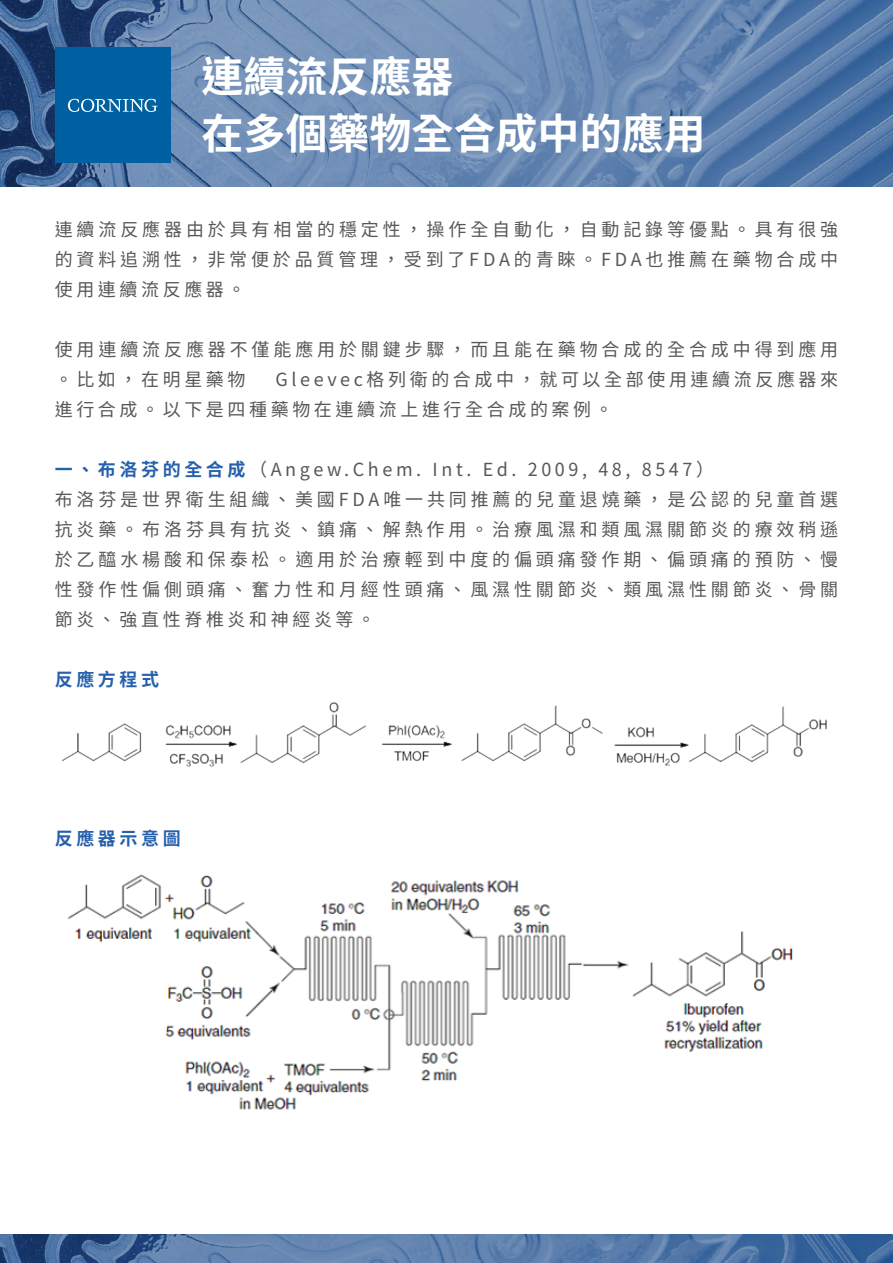
<style>
.page{position:relative;width:893px;height:1263px;background:#fff}
.page>*{position:absolute;margin:0;border:0;box-sizing:border-box;transform-origin:0 0}
.t1{font:700 42px/56.4px "Noto Sans CJ Ktc";color:#fff}
.t2{font:18px/30px "Noto Sans CJ Ktc";letter-spacing:.215em;color:#595757}
.t3{font:700 18px "Noto Sans CJ Ktc";letter-spacing:.2em;color:#2660ad}
.s1{font-weight:700;color:#2660ad}
</style>
<div class="page">
<img style="left:67px;top:874px;width:726px;height:236px">
<img style="left:61px;top:702px;width:766px;height:65px">
<img style="left:0;top:0;width:893px;height:186px">
<img style="left:0;top:1235px;width:893px;height:28px">
<div style="left:55px;top:47px;width:116px;height:116px;background:#0061a2"></div>
<svg style="left:68px;top:99px;width:90px;height:13px"></svg>
<h1 class="t1" style="left:202px;top:49px;width:506px">連續流反應器<br>在多個藥物全合成中的應用</h1>
<p class="t2" style="left:55px;top:214px;width:785px;text-align:justify">連續流反應器由於具有相當的穩定性，操作全自動化，自動記錄等優點。具有很強的資料追溯性，非常便於品質管理，受到了FDA的青睞。FDA也推薦在藥物合成中使用連續流反應器。</p>
<p class="t2" style="left:55px;top:334px;width:785px">使用連續流反應器不僅能應用於關鍵步驟，而且能在藥物合成的全合成中得到應用。比如，在明星藥物</p>
<p class="t2" style="left:55px;top:364px;width:785px;text-indent:221px">Gleevec格列衛的合成中，就可以全部使用連續流反應器來進行合成。以下是四種藥物在連續流上進行全合成的案例。</p>
<p class="t2" style="left:55px;top:454px;width:785px"><span class="s1">一、布洛芬的全合成</span>（Angew.Chem. Int. Ed. 2009, 48, 8547）<br>布洛芬是世界衛生組織、美國FDA唯一共同推薦的兒童退燒藥，是公認的兒童首選抗炎藥。布洛芬具有抗炎、鎮痛、解熱作用。治療風濕和類風濕關節炎的療效稍遜於乙醯水楊酸和保泰松。適用於治療輕到中度的偏頭痛發作期、偏頭痛的預防、慢性發作性偏側頭痛、奮力性和月經性頭痛、風濕性關節炎、類風濕性關節炎、骨關節炎、強直性脊椎炎和神經炎等。</p>
<p class="t3" style="left:55px;top:669px;width:106px">反應方程式</p>
<p class="t3" style="left:55px;top:828px;width:127px">反應器示意圖</p>
</div>
